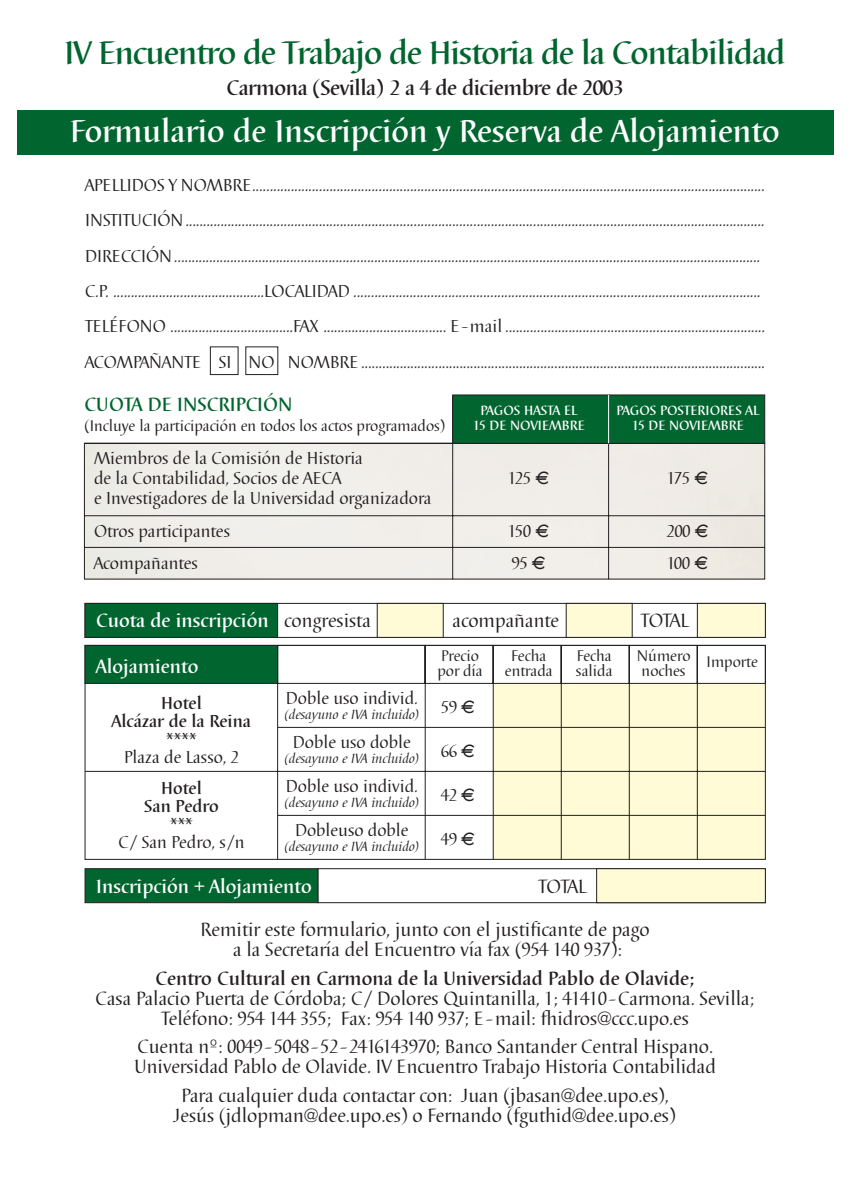
<style>
.page{position:relative;width:850px;height:1190px;background:#fff}
.page>*{position:absolute;margin:0;border:0;box-sizing:border-box;transform-origin:0 0}
.t1{font:700 34px "Barbedor";letter-spacing:-.03em;color:#00652e}
.t2{font:700 32.8px "Barbedor";color:#fff}
.t3{font:700 22px "Barbedor";letter-spacing:-.02em;color:#231f20}
.t4{font:20px/20px "Barbedor";color:#231f20;text-align:center}
.t5{font:700 20px "Barbedor";color:#fff}
.t6{font:700 20px "Barbedor";color:#231f20}
.t7{font:700 20px "Barbedor";color:#00652e}
.t8{font:18px/35.4px "Barbedor";color:#231f20}
.t9{font:700 18px/18px "Barbedor";color:#231f20;text-align:center}
.t10{font:16px "Barbedor";color:#231f20}
.t11{font:italic 14px "Barbedor";color:#231f20}
.t12{font:700 14px "Barbedor";color:#fff}
.s1{font-family:"Euro font";font-size:16px}
.s2{font-weight:400;color:#231f20}
</style>
<div class="page">
<div style="left:17px;top:110px;width:816px;height:45px;background:#00652e"></div>
<svg style="left:84px;top:603px;width:682px;height:42px"></svg>
<div style="left:377px;top:603px;width:67px;height:35px;background:#fffbd6;border:1px solid #231f20"></div>
<div style="left:566px;top:603px;width:67px;height:35px;background:#fffbd6;border:1px solid #231f20"></div>
<div style="left:697px;top:603px;width:69px;height:35px;background:#fffbd6;border:1px solid #231f20"></div>
<div style="left:85px;top:603px;width:193px;height:35px;background:#00652e;border:1px solid #231f20"></div>
<svg style="left:84px;top:645px;width:682px;height:259px"></svg>
<div style="left:85px;top:868px;width:233px;height:35px;background:#00652e;border:1px solid #231f20"></div>
<div style="left:596px;top:868px;width:170px;height:35px;background:#fffbd6;border:1px solid #231f20"></div>
<hr style="left:278px;top:727px;width:487px;height:1px;background:#231f20">
<hr style="left:278px;top:815px;width:487px;height:1px;background:#231f20">
<svg style="left:84px;top:394px;width:682px;height:186px"></svg>
<div style="left:452px;top:395px;width:313px;height:49px;background:#00652e;border:1px solid #231f20"></div>
<hr style="left:608px;top:395px;width:1px;height:48px;background:#fff">
<div style="left:210px;top:346px;width:29px;height:29px;background:#fff;border:1px solid #231f20"></div>
<h1 class="t1" style="left:65px;top:40px;width:722px">IV Encuentro de Trabajo de Historia de la Contabilidad</h1>
<p class="t3" style="left:226px;top:79px;width:399px">Carmona (Sevilla) 2 a 4 de diciembre de 2003</p>
<h2 class="t2" style="left:70px;top:118px;width:711px">Formulario de Inscripción y Reserva de Alojamiento</h2>
<p class="t8" style="left:85px;top:169px;width:681px">APELLIDOS Y NOMBRE..................................................................................................................................................<br>INSTITUCIÓN.....................................................................................................................................................................<br>DIRECCIÓN.......................................................................................................................................................................<br>C.P. ...........................................LOCALIDAD ....................................................................................................................<br>TELÉFONO ...................................FAX ................................... E-mail ..........................................................................<br>ACOMPAÑANTE SI NO NOMBRE ...................................................................................................................</p>
<p class="t7" style="left:84px;top:397px;width:210px">CUOTA DE INSCRIPCIÓN</p>
<p class="t10" style="left:84px;top:420px;width:362px">(Incluye la participación en todos los actos programados)</p>
<p class="t8" style="left:94px;top:450px;width:270px;line-height:20px">Miembros de la Comisión de Historia de la Contabilidad, Socios de AECA</p>
<p class="t8" style="left:94px;top:484px;width:339px;line-height:32.4px">e Investigadores de la Universidad organizadora<br>Otros participantes</p>
<p class="t12" style="left:481px;top:405px;width:98px">PAGOS HASTA EL</p>
<p class="t12" style="left:617px;top:405px;width:144px">PAGOS POSTERIORES AL</p>
<p class="t12" style="left:473px;top:420px;width:113px">15 DE NOVIEMBRE</p>
<p class="t12" style="left:632px;top:420px;width:113px">15 DE NOVIEMBRE</p>
<p class="t8" style="left:508px;top:462px;width:43px">125 <span class="s1">G</span></p>
<p class="t8" style="left:667px;top:462px;width:43px">175 <span class="s1">G</span></p>
<p class="t8" style="left:508px;top:515px;width:43px">150 <span class="s1">G</span></p>
<p class="t8" style="left:667px;top:515px;width:44px">200 <span class="s1">G</span></p>
<p class="t8" style="left:94px;top:547px;width:105px">Acompañantes</p>
<p class="t8" style="left:512px;top:547px;width:36px">95 <span class="s1">G</span></p>
<p class="t8" style="left:667px;top:547px;width:43px">100 <span class="s1">G</span></p>
<p class="t5" style="left:96px;top:613px;width:276px">Cuota de inscripción <span class="s2">congresista</span></p>
<p class="t4" style="left:453px;top:613px;width:108px">acompañante</p>
<p class="t4" style="left:641px;top:613px;width:50px">TOTAL</p>
<p class="t5" style="left:96px;top:659px;width:104px">Alojamiento</p>
<p class="t10" style="left:441px;top:650px;width:39px">Precio</p>
<p class="t10" style="left:511px;top:650px;width:36px">Fecha</p>
<p class="t10" style="left:577px;top:650px;width:36px">Fecha</p>
<p class="t10" style="left:637px;top:656px;width:123px">Número Importe</p>
<p class="t10" style="left:437px;top:665px;width:47px">por día</p>
<p class="t10" style="left:505px;top:665px;width:49px">entrada</p>
<p class="t10" style="left:576px;top:665px;width:38px">salida</p>
<p class="t10" style="left:642px;top:665px;width:45px">noches</p>
<p class="t9" style="left:112px;top:695px;width:141px">Hotel<br>Alcázar de la Reina ****</p>
<p class="t8" style="left:124px;top:741px;width:116px">Plaza de Lasso, 2</p>
<p class="t9" style="left:144px;top:780px;width:76px">Hotel<br>San Pedro ***</p>
<p class="t8" style="left:118px;top:826px;width:128px">C/ San Pedro, s/n</p>
<p class="t8" style="left:286px;top:682px;width:133px">Doble uso individ.</p>
<p class="t11" style="left:284px;top:709px;width:137px">(desayuno e IVA incluido)</p>
<p class="t8" style="left:293px;top:726px;width:119px">Doble uso doble</p>
<p class="t11" style="left:284px;top:753px;width:137px">(desayuno e IVA incluido)</p>
<p class="t8" style="left:286px;top:770px;width:133px">Doble uso individ.</p>
<p class="t11" style="left:284px;top:797px;width:137px">(desayuno e IVA incluido)</p>
<p class="t8" style="left:295px;top:814px;width:115px">Dobleuso doble</p>
<p class="t11" style="left:284px;top:841px;width:137px">(desayuno e IVA incluido)</p>
<p class="t8" style="left:441px;top:691px;width:36px">59 <span class="s1">E</span></p>
<p class="t8" style="left:441px;top:735px;width:36px">66 <span class="s1">E</span></p>
<p class="t8" style="left:441px;top:779px;width:36px">42 <span class="s1">E</span></p>
<p class="t8" style="left:441px;top:823px;width:36px">49 <span class="s1">E</span></p>
<p class="t5" style="left:96px;top:878px;width:217px">Inscripción + Alojamiento</p>
<p class="t4" style="left:539px;top:878px;width:50px">TOTAL</p>
<p class="t4" style="left:200px;top:922px;width:451px">Remitir este formulario, junto con el justificante de pago a la Secretaría del Encuentro vía fax (954 140 937):</p>
<p class="t6" style="left:155px;top:971px;width:541px">Centro Cultural en Carmona de la Universidad Pablo de Olavide;</p>
<p class="t4" style="left:96px;top:990px;width:660px">Casa Palacio Puerta de Córdoba; C/ Dolores Quintanilla, 1; 41410-Carmona. Sevilla;<br>Teléfono: 954 144 355; Fax: 954 140 937; E-mail: fhidros@ccc.upo.es</p>
<p class="t4" style="left:134px;top:1039px;width:583px;text-align:left">Cuenta nº: 0049-5048-52-2416143970; Banco Santander Central Hispano.<br>Universidad Pablo de Olavide. IV Encuentro Trabajo Historia Contabilidad</p>
<p class="t4" style="left:174px;top:1087px;width:503px">Para cualquier duda contactar con: Juan (jbasan@dee.upo.es),<br>Jesús (jdlopman@dee.upo.es) o Fernando (fguthid@dee.upo.es)</p>
</div>
